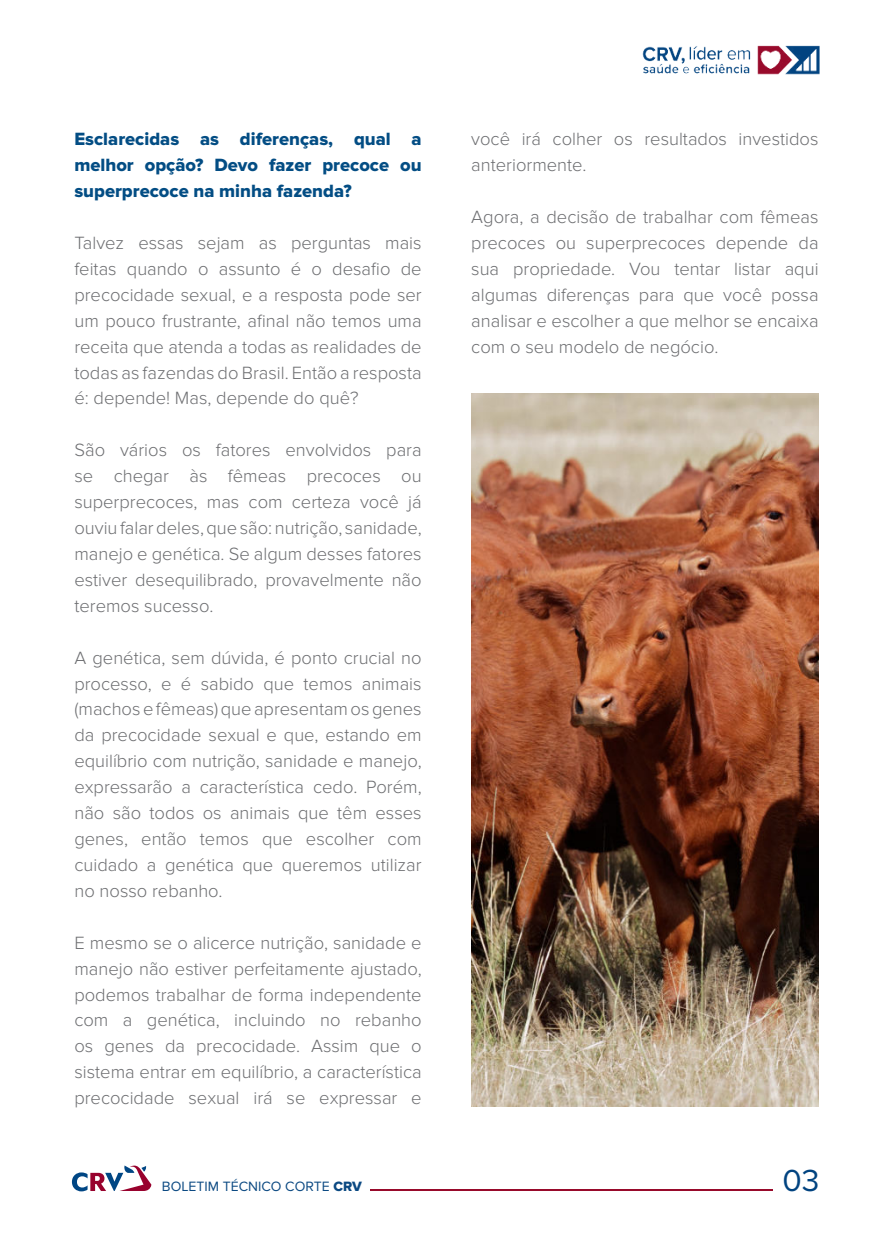
<style>
.page{position:relative;width:893px;height:1241px;background:#fff}
.page>*{position:absolute;margin:0;border:0;box-sizing:border-box;transform-origin:0 0}
.t1{font:31.68px "Proxima Nova";color:#014380}
.t2{font:300 18.38px/25.9px "Proxima Nova";color:#6d6e71;text-align:justify}
.t3{font:18.38px/25.9px "Proxima Nova Extrabld";color:#034d84;text-align:justify}
.t4{font:14px "Proxima Nova";color:#0b4982}
.s1{font-family:"Proxima Nova Extrabld"}
</style>
<div class="page">
<hr style="left:370px;top:1189px;width:403px;height:1px;background:#980a2b">
<svg style="left:72px;top:1165px;width:79px;height:26px"></svg>
<img style="left:642px;top:45px;width:178px;height:30px">
<img style="left:471px;top:393px;width:348px;height:713px">
<p class="t3" style="left:74px;top:127px;width:349px">Esclarecidas as diferenças, qual a melhor opção? Devo fazer precoce ou superprecoce na minha fazenda?</p>
<p class="t2" style="left:74px;top:231px;width:349px">Talvez essas sejam as perguntas mais feitas quando o assunto é o desafio de precocidade sexual, e a resposta pode ser um pouco frustrante, afinal não temos uma receita que atenda a todas as realidades de todas as fazendas do Brasil. Então a resposta é: depende! Mas, depende do quê?</p>
<p class="t2" style="left:74px;top:438px;width:349px">São vários os fatores envolvidos para se chegar às fêmeas precoces ou superprecoces, mas com certeza você já ouviu falar deles, que são: nutrição, sanidade, manejo e genética. Se algum desses fatores estiver desequilibrado, provavelmente não teremos sucesso.</p>
<p class="t2" style="left:74px;top:645px;width:349px">A genética, sem dúvida, é ponto crucial no processo, e é sabido que temos animais (machos e fêmeas) que apresentam os genes da precocidade sexual e que, estando em equilíbrio com nutrição, sanidade e manejo, expressarão a característica cedo. Porém, não são todos os animais que têm esses genes, então temos que escolher com cuidado a genética que queremos utilizar no nosso rebanho.</p>
<p class="t2" style="left:74px;top:930px;width:349px">E mesmo se o alicerce nutrição, sanidade e manejo não estiver perfeitamente ajustado, podemos trabalhar de forma independente com a genética, incluindo no rebanho os genes da precocidade. Assim que o sistema entrar em equilíbrio, a característica precocidade sexual irá se expressar e</p>
<p class="t2" style="left:471px;top:127px;width:349px">você irá colher os resultados investidos anteriormente.</p>
<p class="t2" style="left:471px;top:205px;width:349px">Agora, a decisão de trabalhar com fêmeas precoces ou superprecoces depende da sua propriedade. Vou tentar listar aqui algumas diferenças para que você possa analisar e escolher a que melhor se encaixa com o seu modelo de negócio.</p>
<p class="t4" style="left:162px;top:1178px;width:202px">BOLETIM TÉCNICO CORTE <span class="s1">CRV</span></p>
<h1 class="t1" style="left:783px;top:1163px;width:38px">03</h1>
</div>
